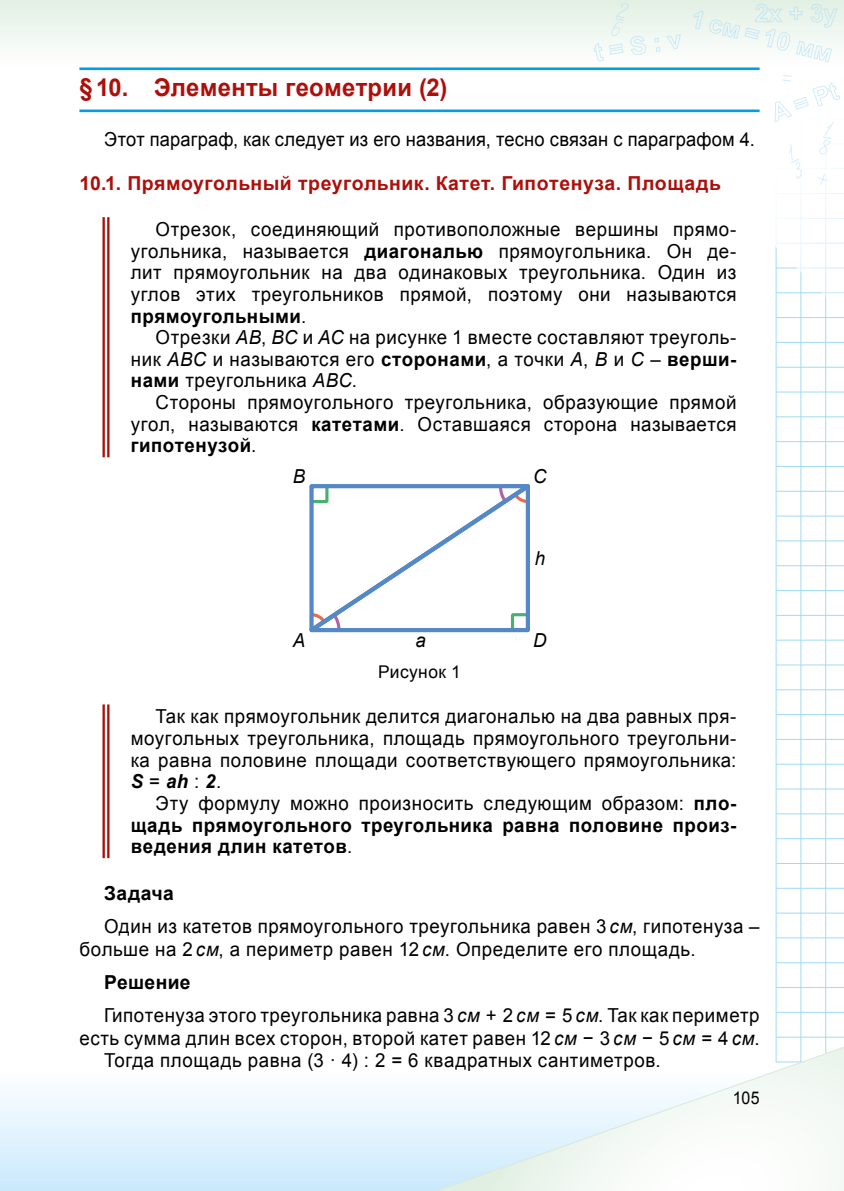
<style>
.page{position:relative;width:844px;height:1191px;background:#fff}
.page>*{position:absolute;margin:0;border:0;box-sizing:border-box;transform-origin:0 0}
.t1{font:700 24.5px "Arial";letter-spacing:.01em;color:#ae0f0a}
.t2{font:19.25px/21.7px "Arial";letter-spacing:.03em;color:#000;text-align:justify}
.t3{font:700 19.25px/21.5px "Arial";letter-spacing:.025em;color:#000;text-align:justify}
.t4{font:19.25px "Arial";letter-spacing:.01em;color:#000;scale:.95 1}
.t5{font:700 19.25px "Arial";letter-spacing:.025em;color:#ae0f0a}
.t6{font:italic 19.25px "Arial";color:#000}
.t7{font:17.5px "Arial";letter-spacing:.025em;color:#000}
.t8{font:17.5px "Arial";letter-spacing:.025em;color:#000;scale:.91 1}
.s1{font-weight:700}
.s2{font-style:italic}
.s3{font-weight:700;font-style:italic}
.s4{font-weight:400}
</style>
<div class="page">
<div style="left:0;top:0;width:843px;height:69px;background:linear-gradient(to bottom,#e2f0e4,#fff)"></div>
<div style="left:0;top:1066px;width:843px;height:125px;background:linear-gradient(to bottom,#fff,#cae9fc)"></div>
<svg style="left:775px;top:340px;width:68px;height:693px"></svg>
<hr style="left:800px;top:69px;width:1px;height:993px;background:#a1daf8">
<hr style="left:825px;top:69px;width:1px;height:993px;background:#a1daf8">
<svg style="left:333px;top:1033px;width:510px;height:158px"></svg>
<svg style="left:593px;top:3px;width:53px;height:59px"></svg>
<svg style="left:653px;top:34px;width:28px;height:18px"></svg>
<svg style="left:692px;top:3px;width:151px;height:337px"></svg>
<hr style="left:79px;top:109px;width:680px;height:3px;background:#009fe3">
<hr style="left:79px;top:67px;width:680px;height:3px;background:#009fe3">
<hr style="left:102px;top:217px;width:3px;height:240px;background:#ae0f0a">
<hr style="left:107px;top:217px;width:2px;height:240px;background:#ae0f0a">
<svg style="left:309px;top:484px;width:221px;height:149px"></svg>
<hr style="left:102px;top:704px;width:3px;height:154px;background:#ae0f0a">
<hr style="left:107px;top:704px;width:2px;height:154px;background:#ae0f0a">
<p class="t1" style="left:79px;top:70px;width:369px">§ 10. Элементы геометрии (2)</p>
<p class="t4" style="left:104px;top:126px;width:686px">Этот параграф, как следует из его названия, тесно связан с параграфом 4.</p>
<p class="t5" style="left:79px;top:170px;width:643px">10.1. Прямоугольный треугольник. Катет. Гипотенуза. Площадь</p>
<p class="t2" style="left:131px;top:218px;width:607px;text-indent:25px">Отрезок, соединяющий противоположные вершины прямо&shy;угольника, называется <span class="s1">диагональю</span> прямоугольника. Он де&shy;лит прямоугольник на два одинаковых треугольника. Один из углов этих треугольников прямой, поэтому они называются <span class="s1">прямоугольными</span>.</p>
<p class="t2" style="left:131px;top:326px;width:607px;text-indent:25px">Отрезки <span class="s2">АВ</span>, <span class="s2">ВС</span> и <span class="s2">АС</span> на рисунке 1 вместе составляют треуголь&shy;ник <span class="s2">АВС</span> и называются его <span class="s1">сторонами</span>, а точки <span class="s2">А</span>, <span class="s2">В</span> и <span class="s2">С</span> – <span class="s1">верши&shy;нами</span> треугольника <span class="s2">АВС</span>.</p>
<p class="t2" style="left:131px;top:391px;width:607px;text-indent:25px">Стороны прямоугольного треугольника, образующие прямой угол, называются <span class="s1">катетами</span>. Оставшаяся сторона называется <span class="s1">гипотенузой</span>.</p>
<p class="t6" style="left:293px;top:464px;width:14px">B</p>
<p class="t6" style="left:533px;top:464px;width:15px">C</p>
<p class="t6" style="left:534px;top:546px;width:12px">h</p>
<p class="t6" style="left:293px;top:628px;width:14px">A</p>
<p class="t6" style="left:533px;top:628px;width:15px">D</p>
<p class="t6" style="left:415px;top:628px;width:12px">a</p>
<p class="t7" style="left:378px;top:659px;width:84px">Рисунок 1</p>
<p class="t2" style="left:131px;top:705px;width:607px;text-indent:25px">Так как прямоугольник делится диагональю на два равных пря&shy;моугольных треугольника, площадь прямоугольного треугольни&shy;ка равна половине площади соответствующего прямоугольника:<br><span class="s3">S</span>=<span class="s3">ah</span>:<span class="s3">2</span>.</p>
<p class="t3" style="left:131px;top:792px;width:607px;text-indent:25px"><span class="s4">Эту формулу можно произносить следующим образом:</span> пло&shy;щадь прямоугольного треугольника равна половине произ&shy;ведения длин катетов<span class="s4">.</span></p>
<p class="t2" style="left:104px;top:876px;width:656px;line-height:33.4px"><span class="s1">Задача<br></span>Один из катетов прямоугольного треугольника равен 3 <span class="s2">см</span>, гипотенуза –</p>
<p class="t2" style="left:104px;top:932px;width:656px;line-height:33.4px;text-align:left;text-indent:-25px">больше на 2 <span class="s2">см</span>, а периметр равен 12 <span class="s2">см</span>. Определите его площадь.<br><span class="s1">Решение<br></span>Гипотенуза этого треугольника равна 3 <span class="s2">см</span> + 2 <span class="s2">см</span> = 5 <span class="s2">см</span>. Так как периметр</p>
<p class="t2" style="left:104px;top:1026px;width:656px;line-height:22.4px;text-indent:-25px">есть сумма длин всех сторон, второй катет равен 12 <span class="s2">см</span> − 3 <span class="s2">см</span> − 5 <span class="s2">см</span> = 4 <span class="s2">см</span>.<br>Тогда площадь равна (3 · 4) : 2 = 6 квадратных сантиметров.</p>
<p class="t8" style="left:732px;top:1086px;width:31px">105</p>
</div>
